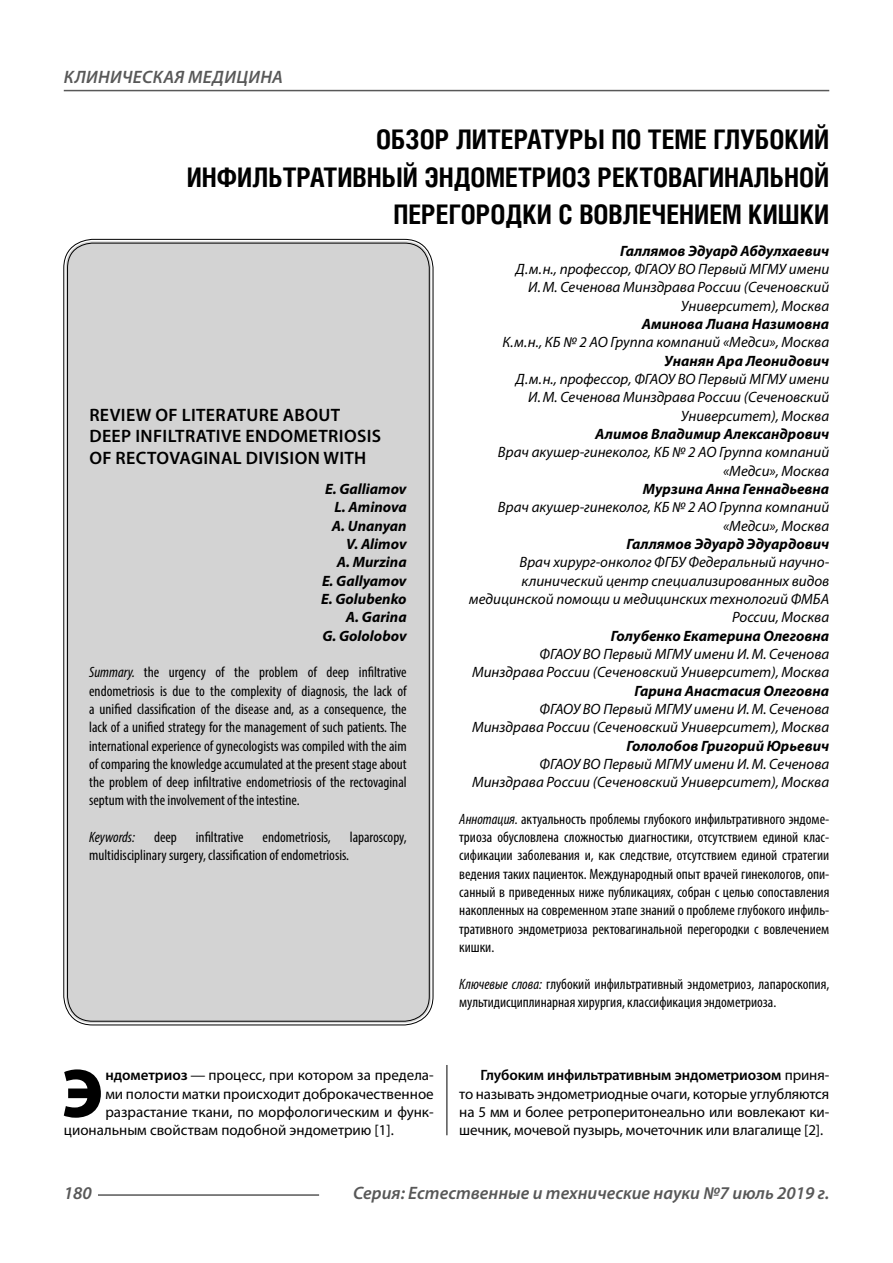
<style>
.page{position:relative;width:893px;height:1263px;background:#fff}
.page>*{position:absolute;margin:0;border:0;box-sizing:border-box;transform-origin:0 0}
.t1{font:900 69.3px "Myriad Pro";color:#000}
.t2{font:700 27px/37.5px "Helios Cond C";color:#000;text-align:right}
.t3{font:600 18px/21.6px "Myriad Pro";letter-spacing:.02em;color:#000}
.t4{font:italic 600 18px "Myriad Pro";color:#585858}
.t5{font:italic 600 18px "Myriad Pro";letter-spacing:.02em;color:#585858}
.t6{font:condensed 15px/18.3px "Myriad Pro";color:#000;text-align:justify}
.t7{font:italic 15px/18.3px "Myriad Pro";color:#000;text-align:right}
.t8{font:15px/18.3px "Myriad Pro";color:#000;text-align:justify}
.t9{font:italic 700 15px/18.3px "Myriad Pro";color:#000;text-align:right}
.t10{font:italic condensed 15px "Myriad Pro";color:#000}
.s1{font-style:italic}
.s2{font-weight:600}
</style>
<div class="page">
<hr style="left:446px;top:128px;width:1px;height:1007px;background:#000">
<div style="left:43px;top:0;width:786px;height:1065px;background:#fff"></div>
<div style="left:66px;top:241px;width:365px;height:782px;background:#d3d3d3;border-radius:27px"></div>
<hr style="left:98px;top:1194px;width:221px;height:2px;background:#585858">
<hr style="left:64px;top:90px;width:765px;height:1px;background:#585858">
<p class="t5" style="left:64px;top:71px;width:220px">КЛИНИЧЕСКАЯ МЕДИЦИНА</p>
<h2 class="t2" style="left:187px;top:123px;width:644px">ОБЗОР ЛИТЕРАТУРЫ ПО ТЕМЕ ГЛУБОКИЙ<br>ИНФИЛЬТРАТИВНЫЙ ЭНДОМЕТРИОЗ РЕКТОВАГИНАЛЬНОЙ<br>ПЕРЕГОРОДКИ С ВОВЛЕЧЕНИЕМ КИШКИ</h2>
<p class="t9" style="left:620px;top:243px;width:211px">Галлямов Эдуард Абдулхаевич</p>
<p class="t7" style="left:516px;top:261px;width:315px">Д. м. н., профессор, ФГАОУ ВО Первый МГМУ имени<br>И. М. Сеченова Минздрава России (Сеченовский<br>Университет), Москва</p>
<p class="t9" style="left:642px;top:316px;width:189px">Аминова Лиана Назимовна</p>
<p class="t7" style="left:502px;top:334px;width:328px">К. м. н., КБ № 2 АО Группа компаний «Медси», Москва</p>
<p class="t9" style="left:664px;top:353px;width:167px">Унанян Ара Леонидович</p>
<p class="t7" style="left:516px;top:371px;width:315px">Д. м. н., профессор, ФГАОУ ВО Первый МГМУ имени<br>И. М. Сеченова Минздрава России (Сеченовский<br>Университет), Москва</p>
<p class="t9" style="left:595px;top:426px;width:235px">Алимов Владимир Александрович</p>
<p class="t7" style="left:498px;top:444px;width:333px">Врач акушер-гинеколог, КБ № 2 АО Группа компаний «Медси», Москва</p>
<p class="t9" style="left:643px;top:481px;width:188px">Мурзина Анна Геннадьевна</p>
<p class="t7" style="left:498px;top:499px;width:333px">Врач акушер-гинеколог, КБ № 2 АО Группа компаний «Медси», Москва</p>
<p class="t9" style="left:626px;top:536px;width:204px">Галлямов Эдуард Эдуардович</p>
<p class="t7" style="left:469px;top:554px;width:362px">Врач хирург-онколог ФГБУ Федеральный научно&shy;клинический центр специализированных видов медицинской помощи и медицинских технологий ФМБА России, Москва</p>
<p class="t9" style="left:611px;top:628px;width:220px">Голубенко Екатерина Олеговна</p>
<p class="t7" style="left:472px;top:646px;width:359px">ФГАОУ ВО Первый МГМУ имени И. М. Сеченова<br>Минздрава России (Сеченовский Университет), Москва</p>
<p class="t9" style="left:634px;top:683px;width:196px">Гарина Анастасия Олеговна</p>
<p class="t7" style="left:472px;top:701px;width:359px">ФГАОУ ВО Первый МГМУ имени И. М. Сеченова<br>Минздрава России (Сеченовский Университет), Москва</p>
<p class="t9" style="left:626px;top:738px;width:204px">Гололобов Григорий Юрьевич</p>
<p class="t7" style="left:472px;top:756px;width:359px">ФГАОУ ВО Первый МГМУ имени И. М. Сеченова<br>Минздрава России (Сеченовский Университет), Москва</p>
<p class="t6" style="left:459px;top:811px;width:371px"><span class="s1">Аннотация.</span> актуальность проблемы глубокого инфильтративного эндоме&shy;триоза обусловлена сложностью диагностики, отсутствием единой клас&shy;сификации заболевания и, как следствие, отсутствием единой стратегии ведения таких пациенток. Международный опыт врачей гинекологов, опи&shy;санный в приведенных ниже публикациях, собран с целью сопоставления накопленных на современном этапе знаний о проблеме глубокого инфиль&shy;тративного эндометриоза ректовагинальной перегородки с вовлечением кишки.</p>
<p class="t6" style="left:459px;top:976px;width:371px"><span class="s1">Ключевые слова:</span> глубокий инфильтративный эндометриоз, лапароскопия, мультидисциплинарная хирургия, классификация эндометриоза.</p>
<p class="t3" style="left:89px;top:405px;width:293px">REVIEW OF LITERATURE ABOUT<br>DEEP INFILTRATIVE ENDOMETRIOSIS<br>OF RECTOVAGINAL DIVISION WITH</p>
<p class="t9" style="left:321px;top:481px;width:87px">E. Galliamov<br>L. Aminova<br>A. Unanyan<br>V. Alimov<br>A. Murzina<br>E. Gallyamov<br>E. Golubenko<br>A. Garina<br>G. Gololobov</p>
<p class="t6" style="left:89px;top:664px;width:319px"><span class="s1">Summary.</span> the urgency of the problem of deep infiltrative endometriosis is due to the complexity of diagnosis, the lack of a unified classification of the disease and, as a consequence, the lack of a unified strategy for the management of such patients. The international experience of gynecologists was compiled with the aim of comparing the knowledge accumulated at the present stage about the problem of deep infiltrative endometriosis of the rectovaginal septum with the involvement of the intestine.</p>
<p class="t10" style="left:89px;top:832px;width:47px">Keywords:</p>
<p class="t6" style="left:154px;top:829px;width:24px">deep</p>
<p class="t6" style="left:196px;top:829px;width:49px">infiltrative</p>
<p class="t6" style="left:263px;top:829px;width:70px">endometriosis,</p>
<p class="t6" style="left:350px;top:829px;width:58px">laparoscopy,</p>
<p class="t6" style="left:89px;top:848px;width:261px">multidisciplinary surgery, classification of endometriosis.</p>
<h1 class="t1" style="left:62px;top:1067px;width:43px">Э</h1>
<p class="t8" style="left:105px;top:1067px;width:330px"><span class="s2">ндометриоз</span> — процесс, при котором за предела-</p>
<p class="t8" style="left:105px;top:1086px;width:330px">ми полости матки происходит доброкачественное</p>
<p class="t8" style="left:105px;top:1104px;width:330px">разрастание ткани, по морфологическим и функ-</p>
<p class="t8" style="left:64px;top:1122px;width:332px">циональным свой ствам подобной эндометрию [1].</p>
<p class="t8" style="left:459px;top:1067px;width:371px;text-indent:21px"><span class="s2">Глубоким инфильтративным эндометриозом</span> приня&shy;то называть эндометриодные очаги, которые углубляются на 5 мм и более ретроперитонеально или вовлекают ки&shy;шечник, мочевой пузырь, мочеточник или влагалище [2].</p>
<p class="t4" style="left:64px;top:1186px;width:30px">180</p>
<p class="t4" style="left:353px;top:1186px;width:478px">Серия: Естественные и технические науки №7 июль 2019 г.</p>
</div>
